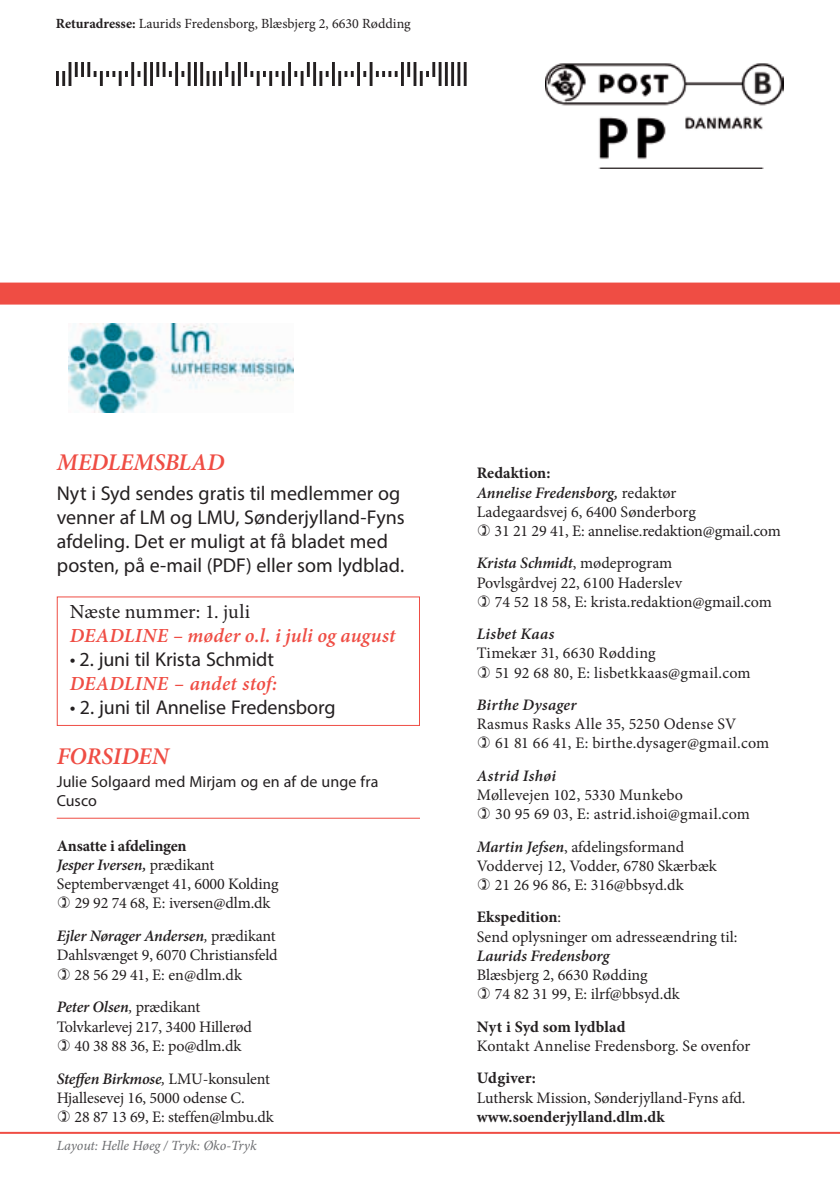
<style>
.page{position:relative;width:840px;height:1191px;background:#fff}
.page>*{position:absolute;margin:0;border:0;box-sizing:border-box;transform-origin:0 0}
.B_Toptekst_venstre{font:italic 600 24px "Minion Pro";letter-spacing:-.01em;color:#ef4d44}
.A_Brødtekst{font:20px/24px "Myriad Pro";color:#231f20}
.A_Billedtekst_højre{font:20px "Myriad Pro";letter-spacing:-.01em;color:#231f20}
.A_Billedtekst_højre-2{font:italic 600 20px "Minion Pro";letter-spacing:.01em;color:#ef4d44}
.t1{font:20px "Minion Pro";letter-spacing:.005em;color:#231f20}
.A_Brødtekst_1__afsni{font:16px/19.2px "Minion Pro";letter-spacing:-.005em;color:#231f20}
.A_Brødtekst-2{font:16px "Minion Pro";letter-spacing:.015em;color:#231f20}
.A_Brødtekst-3{font:italic 600 16px "Minion Pro";letter-spacing:-.005em;color:#231f20}
.A_Brødtekst_1__afsni-2{font:700 16px "Minion Pro";letter-spacing:-.005em;color:#231f20}
.A_Billedtekst_venstr{font:16px/19.2px "Myriad Pro";letter-spacing:.005em;color:#231f20}
.A_Brødtekst__kalende{font:16px "Minion Pro";color:#231f20}
.A_Brødtekst-4{font:italic 600 16px "Minion Pro";letter-spacing:.015em;color:#231f20}
.A_Brødtekst__kalende-2{font:700 16px "Minion Pro";letter-spacing:.005em;color:#231f20}
.A_Brødtekst-5{font:italic 600 16px "Minion Pro";letter-spacing:.02em;color:#231f20}
.t2{font:14px "Minion Pro";color:#231f20}
.t3{font:italic 14px "Minion Pro";letter-spacing:-.005em;color:#6c6d70}
.s1{font-weight:700}
.s2{font-style:italic}
.s3{font-weight:400;font-style:normal}
.s4{font-weight:400}
.s5{font-weight:600;font-style:italic}
</style>
<div class="page">
<svg style="left:0;top:1131px;width:839px;height:3px;background:#f48882"></svg>
<img style="left:545px;top:63px;width:237px;height:105px">
<div style="left:57px;top:596px;width:363px;height:130px;border:1px solid #ef4d44"></div>
<img style="left:68px;top:324px;width:225px;height:88px">
<img style="left:57px;top:62px;width:410px;height:23px">
<div style="left:0;top:282px;width:839px;height:22px;background:#ef4d44"></div>
<hr style="left:57px;top:817px;width:363px;height:1px;background:#ef4d44">
<p class="t2" style="left:56px;top:14px;width:356px"><span class="s1">Returadresse:</span> Laurids Fredensborg, Blæsbjerg 2, 6630 Rødding</p>
<p class="B_Toptekst_venstre" style="left:57px;top:445px;width:169px">MEDLEMSBLAD</p>
<p class="A_Brødtekst" style="left:57px;top:481px;width:349px">Nyt i Syd sendes gratis til medlemmer og venner af LM og LMU, Sønderjylland-Fyns afdeling. Det er muligt at få bladet med posten, på e-mail (PDF) eller som lydblad.</p>
<p class="t1" style="left:70px;top:598px;width:182px">Næste nummer: 1. juli</p>
<p class="A_Billedtekst_højre-2" style="left:70px;top:622px;width:327px">DEADLINE – møder o.l. i juli og august</p>
<p class="A_Billedtekst_højre" style="left:70px;top:647px;width:205px"><span class="s2">•</span> 2. juni til Krista Schmidt</p>
<p class="A_Billedtekst_højre-2" style="left:70px;top:670px;width:208px">DEADLINE – andet stof:</p>
<p class="A_Billedtekst_højre" style="left:70px;top:695px;width:267px"><span class="s2">•</span> 2. juni til Annelise Fredensborg</p>
<p class="B_Toptekst_venstre" style="left:57px;top:739px;width:114px">FORSIDEN</p>
<p class="A_Billedtekst_venstr" style="left:57px;top:771px;width:323px">Julie Solgaard med Mirjam og en af de unge fra<br>Cusco</p>
<p class="A_Brødtekst_1__afsni-2" style="left:57px;top:834px;width:131px">Ansatte i afdelingen</p>
<p class="A_Brødtekst-3" style="left:57px;top:853px;width:159px">Jesper Iversen, <span class="s3">prædikant</span></p>
<p class="A_Brødtekst_1__afsni" style="left:57px;top:874px;width:223px">Septembervænget 41, 6000 Kolding</p>
<p class="A_Brødtekst_1__afsni" style="left:75px;top:893px;width:197px">29 92 74 68, E: iversen@dlm.dk</p>
<p class="A_Brødtekst-3" style="left:57px;top:925px;width:220px">Ejler Nørager Andersen<span class="s4">,</span> <span class="s3">prædikant</span></p>
<p class="A_Brødtekst_1__afsni" style="left:57px;top:945px;width:222px">Dahlsvænget 9, 6070 Christiansfeld</p>
<p class="A_Brødtekst_1__afsni" style="left:74px;top:965px;width:169px">28 56 29 41, E: en@dlm.dk</p>
<p class="A_Brødtekst-3" style="left:57px;top:996px;width:145px">Peter Olsen<span class="s4">,</span> <span class="s3">prædikant</span></p>
<p class="A_Brødtekst_1__afsni" style="left:57px;top:1017px;width:197px">Tolvkarlevej 217, 3400 Hillerød</p>
<p class="A_Brødtekst_1__afsni" style="left:74px;top:1036px;width:168px">40 38 88 36, E: po@dlm.dk</p>
<p class="A_Brødtekst-3" style="left:57px;top:1067px;width:215px">Steffen Birkmose<span class="s4">,</span> <span class="s3">LMU-konsulent</span></p>
<p class="A_Brødtekst_1__afsni" style="left:57px;top:1088px;width:189px">Hjallesevej 16, 5000 odense C.</p>
<p class="A_Brødtekst_1__afsni" style="left:74px;top:1107px;width:201px">28 87 13 69, E: steffen@lmbu.dk</p>
<p class="t3" style="left:57px;top:1136px;width:201px">Layout: Helle Høeg / Tryk: Øko-Tryk</p>
<p class="A_Brødtekst_1__afsni-2" style="left:476px;top:462px;width:75px">Redaktion:</p>
<p class="A_Brødtekst-3" style="left:476px;top:481px;width:201px">Annelise Fredensborg, <span class="s3">redaktør</span></p>
<p class="A_Brødtekst_1__afsni" style="left:476px;top:502px;width:220px">Ladegaardsvej 6, 6400 Sønderborg</p>
<p class="A_Brødtekst_1__afsni" style="left:494px;top:521px;width:288px">31 21 29 41, E: annelise.redaktion@gmail.com</p>
<p class="A_Brødtekst-3" style="left:476px;top:552px;width:197px">Krista Schmidt<span class="s3">, mødeprogram</span></p>
<p class="A_Brødtekst_1__afsni" style="left:476px;top:573px;width:207px">Povlsgårdvej 22, 6100 Haderslev</p>
<p class="A_Brødtekst_1__afsni" style="left:494px;top:592px;width:278px">74 52 18 58, E: krista.redaktion@gmail.com</p>
<p class="A_Brødtekst-5" style="left:476px;top:623px;width:79px">Lisbet Kaas</p>
<p class="A_Brødtekst-2" style="left:476px;top:642px;width:180px">Timekær 31, 6630 Rødding</p>
<p class="A_Brødtekst-2" style="left:495px;top:662px;width:257px">51 92 68 80, E: lisbetkkaas@gmail.com</p>
<p class="A_Brødtekst-4" style="left:476px;top:693px;width:101px">Birthe Dysager</p>
<p class="A_Brødtekst-2" style="left:476px;top:713px;width:261px">Rasmus Rasks Alle 35, 5250 Odense SV</p>
<p class="A_Brødtekst-2" style="left:495px;top:732px;width:275px">61 81 66 41, E: birthe.dysager@gmail.com</p>
<p class="A_Brødtekst-4" style="left:476px;top:764px;width:81px">Astrid Ishøi</p>
<p class="A_Brødtekst-2" style="left:476px;top:784px;width:208px">Møllevejen 102, 5330 Munkebo</p>
<p class="A_Brødtekst-2" style="left:495px;top:803px;width:256px">30 95 69 03, E: astrid.ishoi@gmail.com</p>
<p class="A_Brødtekst_1__afsni" style="left:476px;top:837px;width:209px"><span class="s5">Martin Jefsen</span>, afdelingsformand</p>
<p class="A_Brødtekst_1__afsni" style="left:476px;top:856px;width:241px">Voddervej 12, Vodder, 6780 Skærbæk</p>
<p class="A_Brødtekst_1__afsni" style="left:494px;top:875px;width:190px">21 26 96 86, E: 316@bbsyd.dk</p>
<p class="A_Brødtekst_1__afsni-2" style="left:476px;top:906px;width:86px">Ekspedition<span class="s4">:</span></p>
<p class="A_Brødtekst_1__afsni" style="left:476px;top:927px;width:262px">Send oplysninger om adresseændring til:</p>
<p class="A_Brødtekst_1__afsni" style="left:476px;top:946px;width:172px"><span class="s5">Laurids Fredensborg<br></span>Blæsbjerg 2, 6630 Rødding</p>
<p class="A_Brødtekst_1__afsni" style="left:494px;top:984px;width:186px">74 82 31 99, E: ilrf@bbsyd.dk</p>
<p class="A_Brødtekst__kalende-2" style="left:476px;top:1015px;width:150px">Nyt i Syd som lydblad</p>
<p class="A_Brødtekst__kalende" style="left:476px;top:1035px;width:275px">Kontakt Annelise Fredensborg. Se ovenfor</p>
<p class="A_Brødtekst_1__afsni" style="left:476px;top:1068px;width:270px"><span class="s1">Udgiver:<br></span>Luthersk Mission, Sønderjylland-Fyns afd.</p>
<p class="A_Brødtekst_1__afsni-2" style="left:476px;top:1105px;width:189px">www.soenderjylland.dlm.dk</p>
</div>
